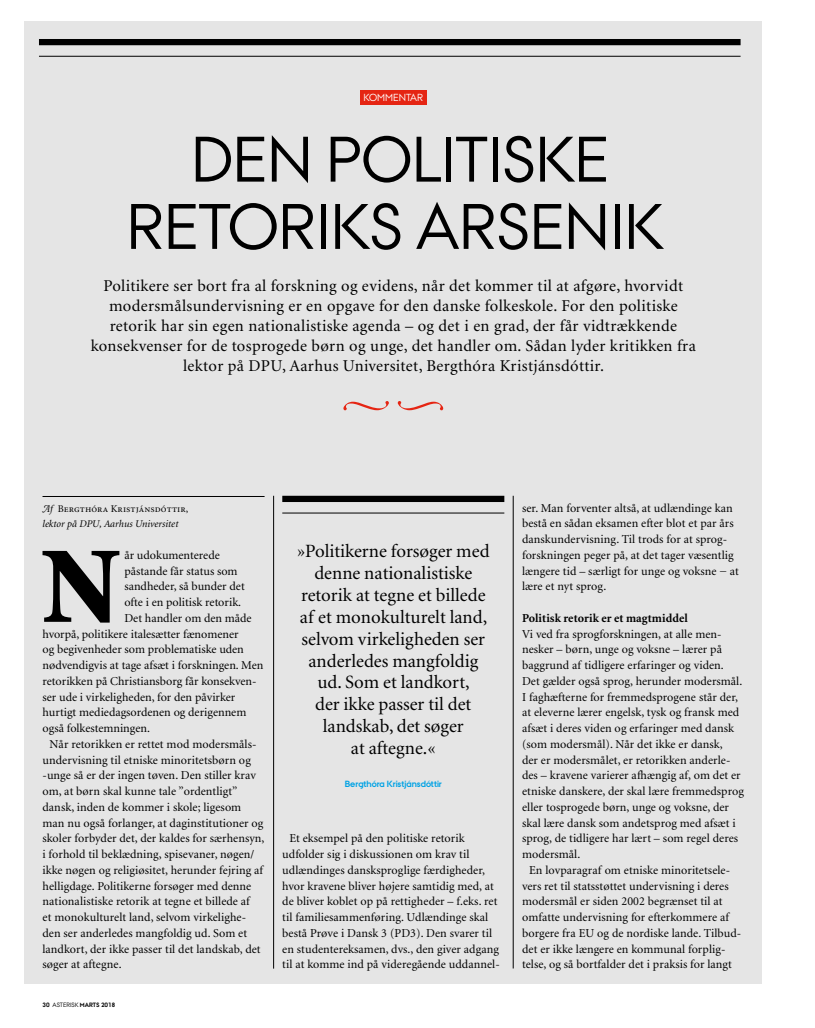
<style>
.page{position:relative;width:815px;height:1028px;background:#fff}
.page>*{position:absolute;margin:0;border:0;box-sizing:border-box;transform-origin:0 0}
.A_Br{font:900 109px "Minion";color:#000}
.A_Rub_1{font:64.12px/67.2px "AU Passata";letter-spacing:-.005em;color:#000;text-align:center}
.A_Citat{font:18.75px/21.9px "Minion";color:#000;text-align:center}
.A_URub{font:16.5px/20px "Minion";letter-spacing:.02em;color:#000;text-align:center}
.A_Br_indryk{font:12.12px/15.8px "Minion";letter-spacing:.005em;color:#000}
.A_Br-2{font:12.12px "Minion";color:#000}
.A_Byline{font:italic 10.25px/15.8px "Minion";color:#000}
.t1{font:10.25px "AU Passata";color:#fff}
.A_Citat-2{font:700 9px "AU Passata";color:#00a2e4}
.t2{font:700 6.25px "AU Passata";color:#000}
.s1{font-family:"Minion Swash"}
.s2{font-family:"Minion Regular SC";font-style:normal}
.s3{font-weight:400}
.s4{font-weight:700}
</style>
<div class="page">
<div style="left:25px;top:21px;width:737px;height:963px;background:#e5e5e5"></div>
<hr style="left:43px;top:496px;width:222px;height:1px;background:#000">
<hr style="left:273px;top:496px;width:1px;height:472px;background:#000">
<hr style="left:513px;top:496px;width:1px;height:472px;background:#000">
<div style="left:360px;top:90px;width:67px;height:15px;background:#e52513"></div>
<div style="left:39px;top:39px;width:702px;height:6px;background:#000"></div>
<hr style="left:39px;top:56px;width:702px;height:1px;background:#000">
<div style="left:282px;top:496px;width:222px;height:6px;background:#000"></div>
<hr style="left:282px;top:513px;width:222px;height:1px;background:#000">
<svg style="left:343px;top:401px;width:46px;height:9px"></svg>
<svg style="left:398px;top:401px;width:45px;height:9px"></svg>
<p class="t1" style="left:363px;top:91px;width:61px">KOMMENTAR</p>
<p class="A_Rub_1" style="left:126px;top:125px;width:538px">DEN POLITISKE<br>RETORIKS ARSENIK</p>
<p class="A_URub" style="left:91px;top:276px;width:607px">Politikere ser bort fra al forskning og evidens, når det kommer til at afgøre, hvorvidt modersmålsundervisning er en opgave for den danske folkeskole. For den politiske retorik har sin egen nationalistiske agenda – og det i en grad, der får vidtrækkende konsekvenser for de tosprogede børn og unge, det handler om. Sådan lyder kritikken fra lektor på DPU, Aarhus Universitet, Bergthóra Kristjánsdóttir.</p>
<p class="A_Byline" style="left:43px;top:501px;width:147px"><span class="s1">A</span>f <span class="s2">Bergthóra Kristjánsdóttir, </span>lektor på DPU, Aarhus Universitet</p>
<p class="A_Br" style="left:41px;top:531px;width:81px">N</p>
<p class="A_Br-2" style="left:124px;top:549px;width:97px">år udokumenterede</p>
<p class="A_Br-2" style="left:124px;top:564px;width:115px">påstande får status som</p>
<p class="A_Br-2" style="left:124px;top:580px;width:122px">sandheder, så bunder det</p>
<p class="A_Br-2" style="left:124px;top:596px;width:118px">ofte i en politisk retorik.</p>
<p class="A_Br-2" style="left:124px;top:612px;width:129px">Det handler om den måde</p>
<p class="A_Br-2" style="left:43px;top:627px;width:198px">hvorpå, politikere italesætter fænomener</p>
<p class="A_Br-2" style="left:43px;top:643px;width:203px">og begivenheder som problematiske uden</p>
<p class="A_Br-2" style="left:43px;top:659px;width:222px">nødvendigvis at tage afsæt i forskningen. Men</p>
<p class="A_Br-2" style="left:43px;top:675px;width:216px">retorikken på Christiansborg får konsekven-</p>
<p class="A_Br-2" style="left:43px;top:690px;width:194px">ser ude i virkeligheden, for den påvirker</p>
<p class="A_Br-2" style="left:43px;top:706px;width:205px">hurtigt mediedagsordenen og derigennem</p>
<p class="A_Br-2" style="left:43px;top:722px;width:109px">også folkestemningen.</p>
<p class="A_Br_indryk" style="left:43px;top:736px;width:224px;text-indent:7px">Når retorikken er rettet mod modersmåls&shy;undervisning til etniske minoritetsbørn og -unge så er der ingen tøven. Den stiller krav om, at børn skal kunne tale ”ordentligt” dansk, inden de kommer i skole; ligesom man nu også forlanger, at daginstitutioner og skoler forbyder det, der kaldes for særhensyn, i forhold til beklædning, spisevaner, nøgen/ ikke nøgen og religiøsitet, herunder fejring af helligdage. Politikerne forsøger med denne nationalistiske retorik at tegne et billede af<br>et monokulturelt land, selvom virkelighe&shy;den ser anderledes mangfoldig ud. Som et landkort, der ikke passer til det landskab, det søger at aftegne.</p>
<p class="t2" style="left:43px;top:1001px;width:74px">30 <span class="s3">ASTERISK</span> MARTS 2018</p>
<p class="A_Citat" style="left:297px;top:541px;width:194px">»Politikerne forsøger med denne nationalistiske retorik at tegne et billede af et monokulturelt land, selvom virkeligheden ser anderledes mangfoldig ud. Som et landkort,<br>der ikke passer til det landskab, det søger</p>
<p class="A_Citat" style="left:351px;top:738px;width:86px">at aftegne.«</p>
<p class="A_Citat-2" style="left:345px;top:778px;width:99px">Bergthóra Kristjánsdóttir</p>
<p class="A_Br_indryk" style="left:282px;top:831px;width:219px;text-indent:7px">Et eksempel på den politiske retorik udfolder sig i diskussionen om krav til udlændinges dansksproglige færdigheder, hvor kravene bliver højere samtidig med, at de bliver koblet op på rettigheder – f.eks. ret til familiesammenføring. Udlændinge skal bestå Prøve i Dansk 3 (PD3). Den svarer til en studentereksamen, dvs., den giver adgang til at komme ind på videregående uddannel-</p>
<p class="A_Br_indryk" style="left:522px;top:500px;width:218px">ser. Man forventer altså, at udlændinge kan bestå en sådan eksamen efter blot et par års danskundervisning. Til trods for at sprog&shy;forskningen peger på, at det tager væsentlig længere tid – særligt for unge og voksne − at lære et nyt sprog.</p>
<p class="A_Br_indryk" style="left:522px;top:610px;width:223px"><span class="s4">Politisk retorik er et magtmiddel<br></span>Vi ved fra sprogforskningen, at alle men&shy;nesker – børn, unge og voksne – lærer på baggrund af tidligere erfaringer og viden.<br>Det gælder også sprog, herunder modersmål.<br>I faghæfterne for fremmedsprogene står der, at eleverne lærer engelsk, tysk og fransk med afsæt i deres viden og erfaringer med dansk (som modersmål). Når det ikke er dansk,<br>der er modersmålet, er retorikken anderle&shy;des – kravene varierer afhængig af, om det er etniske danskere, der skal lære fremmedsprog eller tosprogede børn, unge og voksne, der skal lære dansk som andetsprog med afsæt i sprog, de tidligere har lært – som regel deres modersmål.</p>
<p class="A_Br_indryk" style="left:522px;top:862px;width:221px;text-indent:7px">En lovparagraf om etniske minoritetsele&shy;vers ret til statsstøttet undervisning i deres modersmål er siden 2002 begrænset til at omfatte undervisning for efterkommere af borgere fra EU og de nordiske lande. Tilbud&shy;det er ikke længere en kommunal forplig&shy;telse, og så bortfalder det i praksis for langt</p>
</div>
